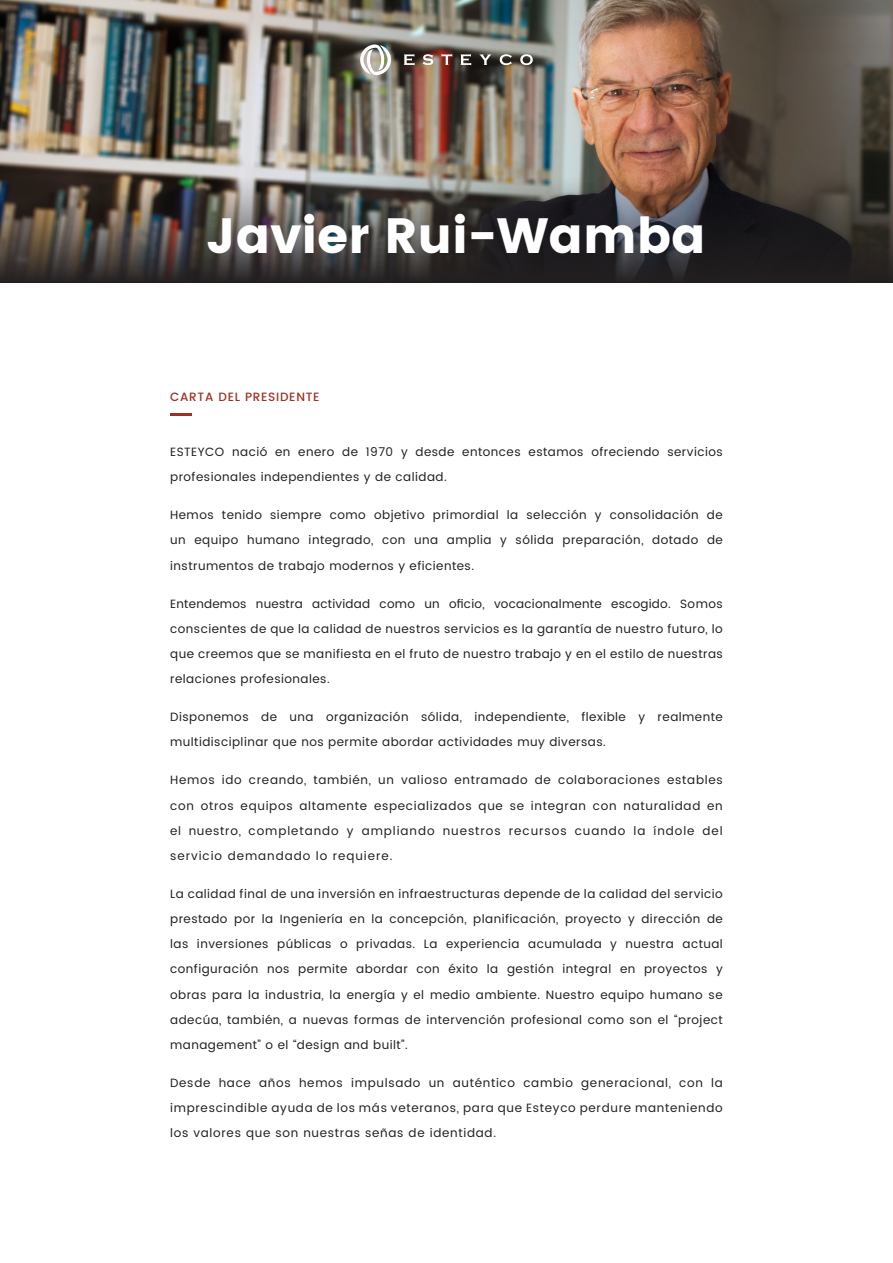
<style>
.page{position:relative;width:893px;height:1263px;background:#fff}
.page>*{position:absolute;margin:0;border:0;box-sizing:border-box;transform-origin:0 0}
.t1{font:49.5px "Poppins";color:#fff}
.t2{font:12px/25.2px "Poppins";letter-spacing:.04em;color:#231f20;text-align:justify}
.t3{font:500 12px "Poppins";letter-spacing:.06em;color:#9a3223}
</style>
<div class="page">
<img style="left:0;top:0;width:893px;height:176px">
<img style="left:0;top:176px;width:893px;height:107px">
<hr style="left:170px;top:413px;width:21px;height:3px;background:#9a3223">
<svg style="left:404px;top:54px;width:11px;height:11px"></svg>
<svg style="left:423px;top:54px;width:10px;height:11px"></svg>
<svg style="left:441px;top:54px;width:11px;height:11px"></svg>
<svg style="left:460px;top:54px;width:11px;height:11px"></svg>
<svg style="left:479px;top:54px;width:12px;height:11px"></svg>
<svg style="left:500px;top:54px;width:12px;height:11px"></svg>
<svg style="left:520px;top:54px;width:13px;height:11px"></svg>
<svg style="left:360px;top:44px;width:31px;height:31px"></svg>
<p class="t1" style="left:206px;top:207px;width:501px">Javier Rui-Wamba</p>
<p class="t3" style="left:170px;top:388px;width:151px">CARTA DEL PRESIDENTE</p>
<p class="t2" style="left:170px;top:440px;width:554px">ESTEYCO nació en enero de 1970 y desde entonces estamos ofreciendo servicios profesionales independientes y de calidad.</p>
<p class="t2" style="left:170px;top:503px;width:554px">Hemos tenido siempre como objetivo primordial la selección y consolidación de un equipo humano integrado, con una amplia y sólida preparación, dotado de instrumentos de trabajo modernos y eficientes.</p>
<p class="t2" style="left:170px;top:591px;width:554px">Entendemos nuestra actividad como un oficio, vocacionalmente escogido. Somos conscientes de que la calidad de nuestros servicios es la garantía de nuestro futuro, lo que creemos que se manifiesta en el fruto de nuestro trabajo y en el estilo de nuestras relaciones profesionales.</p>
<p class="t2" style="left:170px;top:705px;width:554px">Disponemos de una organización sólida, independiente, flexible y realmente multidisciplinar que nos permite abordar actividades muy diversas.</p>
<p class="t2" style="left:170px;top:768px;width:554px">Hemos ido creando, también, un valioso entramado de colaboraciones estables con otros equipos altamente especializados que se integran con naturalidad en el nuestro, completando y ampliando nuestros recursos cuando la índole del servicio demandado lo requiere.</p>
<p class="t2" style="left:170px;top:881px;width:554px">La calidad final de una inversión en infraestructuras depende de la calidad del servicio prestado por la Ingeniería en la concepción, planificación, proyecto y dirección de las inversiones públicas o privadas. La experiencia acumulada y nuestra actual configuración nos permite abordar con éxito la gestión integral en proyectos y obras para la industria, la energía y el medio ambiente. Nuestro equipo humano se adecúa, también, a nuevas formas de intervención profesional como son el “project management” o el “design and built”.</p>
<p class="t2" style="left:170px;top:1070px;width:554px">Desde hace años hemos impulsado un auténtico cambio generacional, con la imprescindible ayuda de los más veteranos, para que Esteyco perdure manteniendo los valores que son nuestras señas de identidad.</p>
</div>
